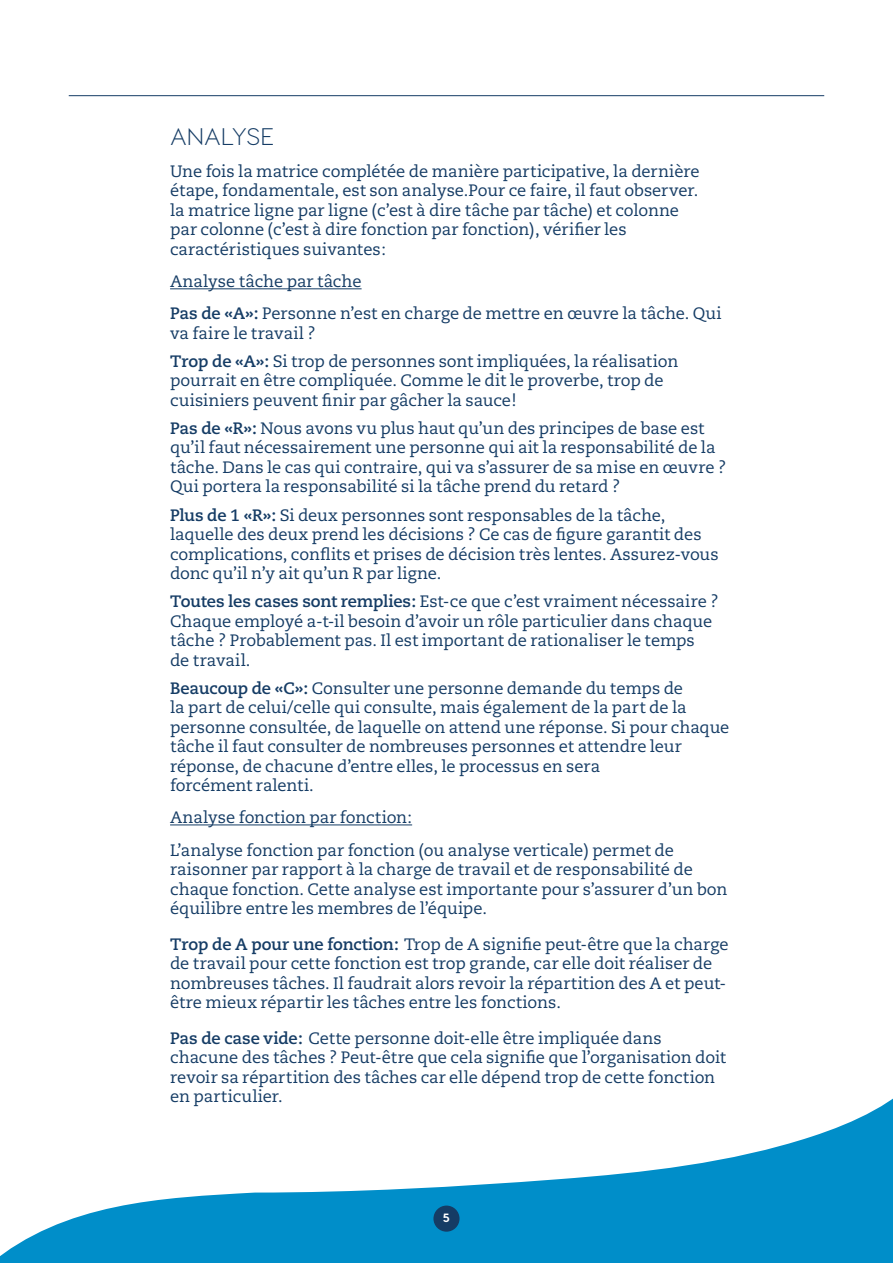
<style>
.page{position:relative;width:893px;height:1263px;background:#fff}
.page>*{position:absolute;margin:0;border:0;box-sizing:border-box;transform-origin:0 0}
.t1{font:300 24px "Visby CF";letter-spacing:.01em;color:#153c65}
.t2{font:16.5px/19.5px "Caecilia";color:#153c65}
.t3{font:800 12px "Visby CF";color:#fff}
.s1{font-weight:700}
</style>
<div class="page">
<svg style="left:0;top:1098px;width:893px;height:165px"></svg>
<div style="left:433px;top:1205px;width:26px;height:27px;background:#153c65;border-radius:50%"></div>
<hr style="left:69px;top:95px;width:755px;height:1px;background:#153c65">
<hr style="left:170px;top:288px;width:192px;height:1px;background:#153c65">
<hr style="left:170px;top:824px;width:242px;height:1px;background:#153c65">
<h1 class="t1" style="left:170px;top:122px;width:106px">ANALYSE</h1>
<p class="t2" style="left:170px;top:162px;width:531px">Une fois la matrice complétée de manière participative, la dernière étape, fondamentale, est son analyse.Pour ce faire, il faut observer. la matrice ligne par ligne (c’est à dire tâche par tâche) et colonne par colonne (c’est à dire fonction par fonction), vérifier les caractéristiques suivantes:</p>
<p class="t2" style="left:170px;top:266px;width:553px;line-height:32.2px">Analyse tâche par tâche<br><span class="s1">Pas de «A»:</span> Personne n’est en charge de mettre en œuvre la tâche. Qui</p>
<p class="t2" style="left:170px;top:319px;width:510px;line-height:28px">va faire le travail ?<br><span class="s1">Trop de «A»:</span> Si trop de personnes sont impliquées, la réalisation</p>
<p class="t2" style="left:170px;top:371px;width:495px">pourrait en être compliquée. Comme le dit le proverbe, trop de cuisiniers peuvent finir par gâcher la sauce!</p>
<p class="t2" style="left:170px;top:419px;width:558px"><span class="s1">Pas de «R»:</span> Nous avons vu plus haut qu’un des principes de base est qu’il faut nécessairement une personne qui ait la responsabilité de la tâche. Dans le cas qui contraire, qui va s’assurer de sa mise en œuvre ?<br>Qui portera la responsabilité si la tâche prend du retard ?</p>
<p class="t2" style="left:170px;top:505px;width:550px"><span class="s1">Plus de 1 «R»:</span> Si deux personnes sont responsables de la tâche, laquelle des deux prend les décisions ? Ce cas de figure garantit des complications, conflits et prises de décision très lentes. Assurez-vous donc qu’il n’y ait qu’un R par ligne.</p>
<p class="t2" style="left:170px;top:592px;width:550px"><span class="s1">Toutes les cases sont remplies:</span> Est-ce que c’est vraiment nécessaire ?<br>Chaque employé a-t-il besoin d’avoir un rôle particulier dans chaque tâche ? Probablement pas. Il est important de rationaliser le temps<br>de travail.</p>
<p class="t2" style="left:170px;top:678px;width:561px"><span class="s1">Beaucoup de «C»:</span> Consulter une personne demande du temps de<br>la part de celui/celle qui consulte, mais également de la part de la personne consultée, de laquelle on attend une réponse. Si pour chaque tâche il faut consulter de nombreuses personnes et attendre leur réponse, de chacune d’entre elles, le processus en sera<br>forcément ralenti.</p>
<p class="t2" style="left:170px;top:802px;width:505px;line-height:32.2px">Analyse fonction par fonction:<br>L’analyse fonction par fonction (ou analyse verticale) permet de</p>
<p class="t2" style="left:170px;top:860px;width:559px">raisonner par rapport à la charge de travail et de responsabilité de chaque fonction. Cette analyse est importante pour s’assurer d’un bon équilibre entre les membres de l’équipe.</p>
<p class="t2" style="left:170px;top:934px;width:560px"><span class="s1">Trop de A pour une fonction:</span> Trop de A signifie peut-être que la charge de travail pour cette fonction est trop grande, car elle doit réaliser de nombreuses tâches. Il faudrait alors revoir la répartition des A et peut&shy;être mieux répartir les tâches entre les fonctions.</p>
<p class="t2" style="left:170px;top:1028px;width:558px"><span class="s1">Pas de case vide:</span> Cette personne doit-elle être impliquée dans chacune des tâches ? Peut-être que cela signifie que l’organisation doit revoir sa répartition des tâches car elle dépend trop de cette fonction en particulier.</p>
<p class="t3" style="left:443px;top:1210px;width:9px">5</p>
</div>
